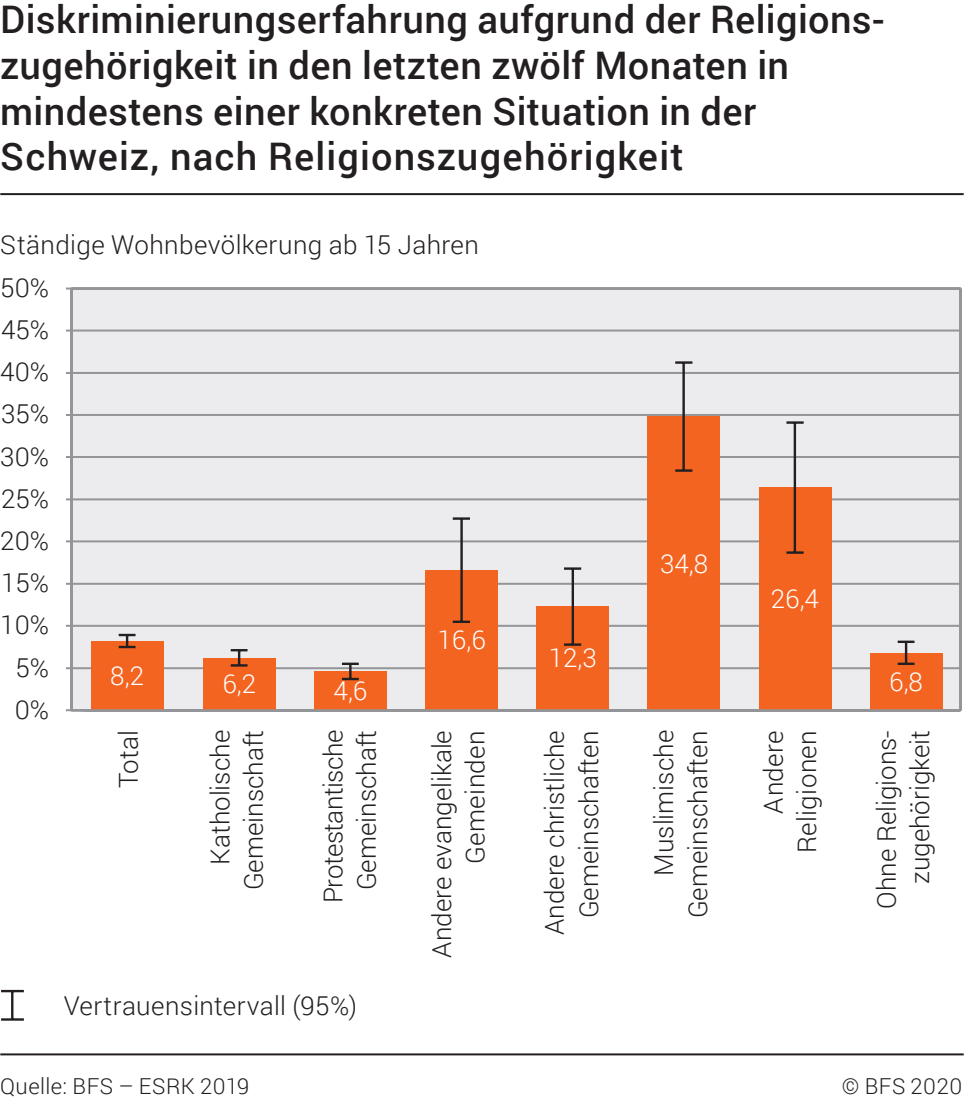
<style>
.page{position:relative;width:964px;height:1100px;background:#fff}
.page>*{position:absolute;margin:0;border:0;box-sizing:border-box;transform-origin:0 0}
.t1{font:500 38px/46px "Roboto";letter-spacing:.015em;color:#231f20}
.t2{font:300 26px/33.2px "Roboto";color:#231f20;text-align:right}
.t3{font:300 26px "Roboto";color:#fff}
.t4{font:300 26px/33.2px "Roboto";letter-spacing:-.02em;color:#231f20;text-align:center}
.t5{font:300 26px/33.2px "Roboto";letter-spacing:.02em;color:#231f20;text-align:right}
.t6{font:300 22px "Roboto";letter-spacing:.02em;color:#231f20}
</style>
<div class="page">
<hr style="left:0;top:193px;width:963px;height:2px;background:#231f20">
<hr style="left:1px;top:1018px;width:23px;height:3px;background:#231f20">
<hr style="left:1px;top:990px;width:23px;height:2px;background:#231f20">
<svg style="left:11px;top:992px;width:2px;height:26px"></svg>
<hr style="left:0;top:1053px;width:964px;height:2px;background:#231f20">
<div style="left:65px;top:287px;width:897px;height:425px;background:#ececee"></div>
<hr style="left:71px;top:667px;width:889px;height:2px;background:#939598">
<hr style="left:71px;top:625px;width:889px;height:2px;background:#939598">
<hr style="left:71px;top:583px;width:889px;height:2px;background:#939598">
<hr style="left:71px;top:540px;width:889px;height:2px;background:#939598">
<hr style="left:71px;top:498px;width:889px;height:2px;background:#939598">
<hr style="left:71px;top:456px;width:889px;height:2px;background:#939598">
<hr style="left:71px;top:414px;width:889px;height:2px;background:#939598">
<hr style="left:71px;top:372px;width:889px;height:2px;background:#939598">
<hr style="left:71px;top:329px;width:889px;height:2px;background:#939598">
<hr style="left:71px;top:287px;width:889px;height:2px;background:#939598">
<hr style="left:70px;top:288px;width:2px;height:422px;background:#939598">
<div style="left:203px;top:658px;width:72px;height:52px;background:#f36421"></div>
<div style="left:314px;top:671px;width:72px;height:39px;background:#f36421"></div>
<div style="left:425px;top:570px;width:72px;height:140px;background:#f36421"></div>
<div style="left:536px;top:606px;width:73px;height:104px;background:#f36421"></div>
<div style="left:647px;top:416px;width:73px;height:294px;background:#f36421"></div>
<div style="left:759px;top:487px;width:72px;height:223px;background:#f36421"></div>
<div style="left:870px;top:653px;width:72px;height:57px;background:#f36421"></div>
<div style="left:91px;top:641px;width:72px;height:69px;background:#f36421"></div>
<svg style="left:119px;top:634px;width:16px;height:14px"></svg>
<hr style="left:897px;top:662px;width:17px;height:3px;background:#231f20">
<hr style="left:897px;top:640px;width:17px;height:3px;background:#231f20">
<svg style="left:905px;top:643px;width:2px;height:19px"></svg>
<hr style="left:786px;top:551px;width:17px;height:3px;background:#231f20">
<hr style="left:793px;top:487px;width:3px;height:65px;background:#231f20">
<hr style="left:786px;top:421px;width:17px;height:3px;background:#231f20">
<hr style="left:793px;top:422px;width:3px;height:65px;background:#231f20">
<hr style="left:675px;top:469px;width:17px;height:3px;background:#231f20">
<hr style="left:682px;top:416px;width:3px;height:54px;background:#231f20">
<hr style="left:675px;top:361px;width:17px;height:3px;background:#231f20">
<hr style="left:682px;top:362px;width:3px;height:54px;background:#231f20">
<hr style="left:564px;top:643px;width:17px;height:3px;background:#231f20">
<hr style="left:571px;top:606px;width:3px;height:38px;background:#231f20">
<hr style="left:564px;top:567px;width:17px;height:3px;background:#231f20">
<hr style="left:571px;top:568px;width:3px;height:38px;background:#231f20">
<hr style="left:453px;top:620px;width:17px;height:3px;background:#231f20">
<hr style="left:460px;top:570px;width:3px;height:52px;background:#231f20">
<hr style="left:453px;top:517px;width:17px;height:3px;background:#231f20">
<hr style="left:460px;top:518px;width:3px;height:52px;background:#231f20">
<hr style="left:342px;top:662px;width:17px;height:3px;background:#231f20">
<svg style="left:342px;top:664px;width:17px;height:16px"></svg>
<svg style="left:231px;top:649px;width:16px;height:17px"></svg>
<hr style="left:71px;top:709px;width:889px;height:2px;background:#939598">
<h1 class="t1" style="left:0;top:-5px;width:886px">Diskriminierungserfahrung aufgrund der Religions&shy;zugehörigkeit in den letzten zwölf Monaten in mindestens einer konkreten Situation in der Schweiz, nach Religionszugehörigkeit</h1>
<p class="t2" style="left:0;top:227px;width:480px">Ständige Wohnbevölkerung ab 15 Jahren</p>
<p class="t2" style="left:0;top:270px;width:50px">50%</p>
<p class="t2" style="left:1px;top:312px;width:50px">45%</p>
<p class="t2" style="left:0;top:355px;width:50px">40%</p>
<p class="t2" style="left:1px;top:397px;width:50px">35%</p>
<p class="t2" style="left:0;top:439px;width:50px">30%</p>
<p class="t2" style="left:1px;top:481px;width:50px">25%</p>
<p class="t2" style="left:0;top:523px;width:50px">20%</p>
<p class="t2" style="left:1px;top:565px;width:50px">15%</p>
<p class="t2" style="left:0;top:607px;width:50px">10%</p>
<p class="t2" style="left:15px;top:650px;width:35px">5%</p>
<p class="t2" style="left:15px;top:692px;width:36px">0%</p>
<p class="t3" style="left:660px;top:545px;width:50px">34,8</p>
<p class="t3" style="left:771px;top:580px;width:50px">26,4</p>
<p class="t3" style="left:437px;top:622px;width:50px">16,6</p>
<p class="t3" style="left:549px;top:640px;width:50px">12,3</p>
<p class="t3" style="left:110px;top:657px;width:35px">8,2</p>
<p class="t3" style="left:889px;top:663px;width:35px">6,8</p>
<p class="t3" style="left:222px;top:666px;width:35px">6,2</p>
<p class="t3" style="left:334px;top:672px;width:35px">4,6</p>
<p class="t2" style="left:111px;top:788px;width:59px;rotate:-90deg">Total</p>
<p class="t2" style="left:203px;top:890px;width:162px;rotate:-90deg">Katholische<br>Gemeinschaft</p>
<p class="t4" style="left:316px;top:903px;width:175px;rotate:-90deg">Protestantische<br>Gemeinschaft</p>
<p class="t2" style="left:424px;top:957px;width:229px;rotate:-90deg">Andere evangelikale<br>Gemeinden</p>
<p class="t2" style="left:536px;top:935px;width:206px;line-height:34.4px;rotate:-90deg">Andere christliche<br>Gemeinschaften</p>
<p class="t2" style="left:646px;top:918px;width:190px;rotate:-90deg">Muslimische<br>Gemeinschaften</p>
<p class="t5" style="left:756px;top:853px;width:125px;rotate:-90deg">Andere<br>Religionen</p>
<p class="t2" style="left:869px;top:908px;width:180px;rotate:-90deg">Ohne Religions&shy;zugehörigkeit</p>
<p class="t2" style="left:64px;top:989px;width:295px">Vertrauensintervall (95%)</p>
<p class="t6" style="left:0;top:1070px;width:250px">Quelle: BFS – ESRK 2019</p>
<p class="t6" style="left:842px;top:1071px;width:122px">© BFS 2020</p>
</div>
